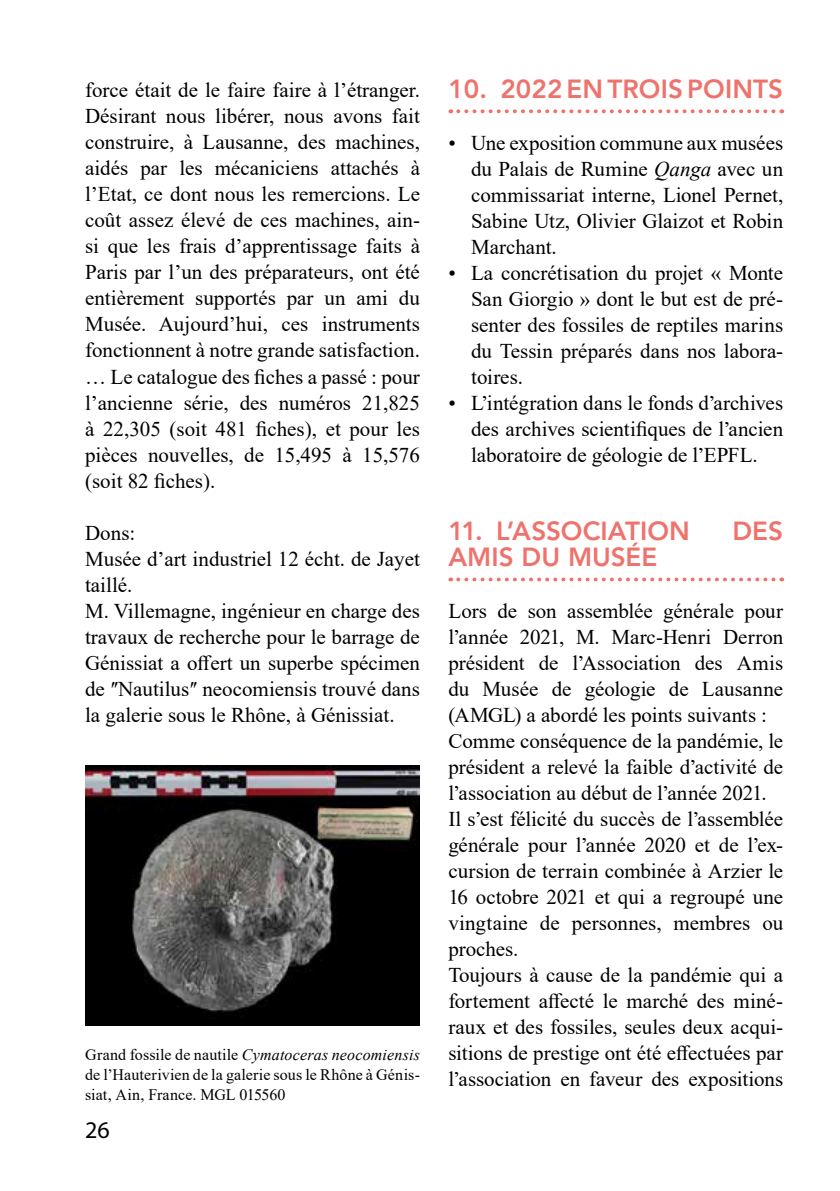
<style>
.page{position:relative;width:840px;height:1191px;background:#fff}
.page>*{position:absolute;margin:0;border:0;box-sizing:border-box;transform-origin:0 0}
.t1{font:800 26px "Avenir LT Pro";letter-spacing:.005em;color:#ee736c}
.t2{font:24px "Myriad Pro";color:#000}
.t3{font:21px/26px "Times New Roman";color:#000;text-align:justify}
.t4{font:16px/20px "Times New Roman";letter-spacing:.005em;color:#000;text-align:justify}
.s1{font-style:italic}
</style>
<div class="page">
<svg style="left:458px;top:109px;width:323px;height:4px"></svg>
<svg style="left:458px;top:577px;width:323px;height:4px"></svg>
<img style="left:85px;top:765px;width:335px;height:260px">
<p class="t3" style="left:85px;top:76px;width:336px">force était de le faire faire à l’étranger.<br>Désirant nous libérer, nous avons fait construire, à Lausanne, des machines, aidés par les mécaniciens attachés à l’Etat, ce dont nous les remercions. Le coût assez élevé de ces machines, ain&shy;si que les frais d’apprentissage faits à Paris par l’un des préparateurs, ont été entièrement supportés par un ami du Musée. Aujourd’hui, ces instruments fonctionnent à notre grande satisfaction. … Le catalogue des fiches a passé : pour l’ancienne série, des numéros 21,825 à 22,305 (soit 481 fiches), et pour les pièces nouvelles, de 15,495 à 15,576 (soit 82 fiches).</p>
<p class="t3" style="left:85px;top:519px;width:336px;text-align:left">Dons:<br>Musée d’art industriel 12 écht. de Jayet taillé.<br>M. Villemagne, ingénieur en charge des travaux de recherche pour le barrage de<br>Génissiat a offert un superbe spécimen de ʺNautilusʺ neocomiensis trouvé dans la galerie sous le Rhône, à Génissiat.</p>
<p class="t4" style="left:85px;top:1044px;width:336px">Grand fossile de nautile <span class="s1">Cymatoceras neocomiensis </span>de l’Hauterivien de la galerie sous le Rhône à Génis&shy;siat, Ain, France. MGL 015560</p>
<p class="t2" style="left:85px;top:1115px;width:26px">26</p>
<p class="t1" style="left:448px;top:74px;width:336px">10. 2022 EN TROIS POINTS</p>
<p class="t3" style="left:471px;top:129px;width:313px;text-indent:-23px">• Une exposition commune aux musées du Palais de Rumine <span class="s1">Qanga</span> avec un commissariat interne, Lionel Pernet, Sabine Utz, Olivier Glaizot et Robin Marchant.</p>
<p class="t3" style="left:471px;top:259px;width:313px;text-indent:-23px">• La concrétisation du projet « Monte San Giorgio » dont le but est de pré&shy;senter des fossiles de reptiles marins du Tessin préparés dans nos labora&shy;toires.</p>
<p class="t3" style="left:471px;top:389px;width:313px;text-indent:-23px">• L’intégration dans le fonds d’archives des archives scientifiques de l’ancien laboratoire de géologie de l’EPFL.</p>
<p class="t1" style="left:448px;top:516px;width:243px">11. L’ASSOCIATION</p>
<p class="t1" style="left:732px;top:516px;width:52px">DES</p>
<p class="t1" style="left:448px;top:542px;width:210px">AMIS DU MUSÉE</p>
<p class="t3" style="left:448px;top:597px;width:336px;text-align:left">Lors de son assemblée générale pour l’année 2021, M. Marc-Henri Derron président de l’Association des Amis du Musée de géologie de Lausanne (AMGL) a abordé les points suivants :<br>Comme conséquence de la pandémie, le président a relevé la faible d’activité de l’association au début de l’année 2021.<br>Il s’est félicité du succès de l’assemblée générale pour l’année 2020 et de l’ex&shy;cursion de terrain combinée à Arzier le 16 octobre 2021 et qui a regroupé une vingtaine de personnes, membres ou proches.<br>Toujours à cause de la pandémie qui a fortement affecté le marché des miné&shy;raux et des fossiles, seules deux acqui&shy;sitions de prestige ont été effectuées par l’association en faveur des expositions</p>
</div>
